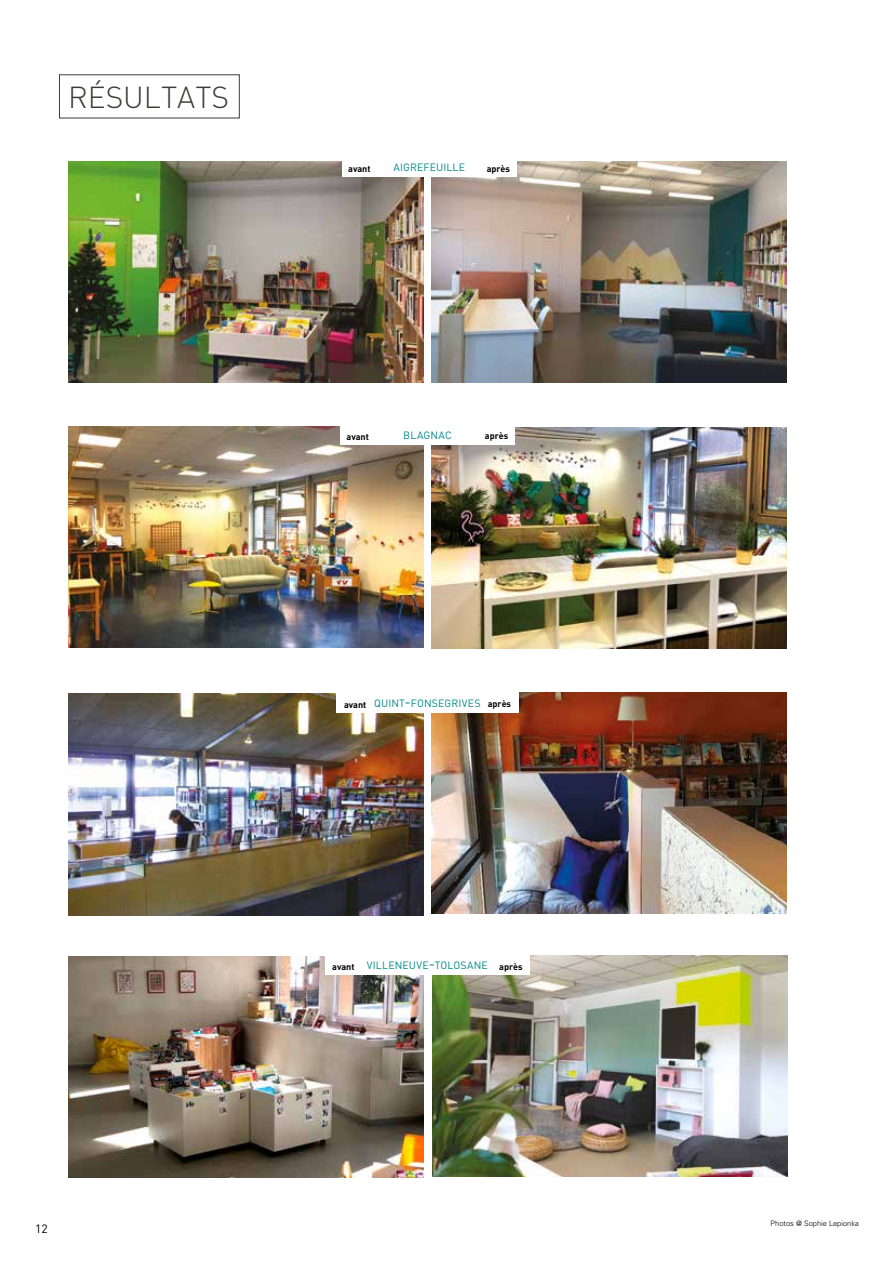
<style>
.page{position:relative;width:893px;height:1263px;background:#fff}
.page>*{position:absolute;margin:0;border:0;box-sizing:border-box;transform-origin:0 0}
.t1{font:300 30px "DIN";color:#3c3c39}
.t2{font:12px "DIN";color:#000}
.t3{font:10.5px "DIN";letter-spacing:.01em;color:#008789}
.t4{font:700 9px "DIN";color:#000}
.t5{font:300 7.5px "Univers";color:#000}
.s1{font-size:15px}
</style>
<div class="page">
<img style="left:432px;top:955px;width:355px;height:222px">
<img style="left:68px;top:162px;width:355px;height:221px">
<img style="left:68px;top:694px;width:355px;height:221px">
<img style="left:68px;top:426px;width:356px;height:221px">
<img style="left:68px;top:956px;width:355px;height:221px">
<img style="left:431px;top:161px;width:355px;height:221px">
<img style="left:432px;top:692px;width:355px;height:222px">
<img style="left:432px;top:427px;width:355px;height:221px">
<div style="left:342px;top:154px;width:175px;height:23px;background:#fff"></div>
<div style="left:340px;top:422px;width:175px;height:23px;background:#fff"></div>
<div style="left:336px;top:690px;width:183px;height:23px;background:#fff"></div>
<div style="left:325px;top:952px;width:204px;height:23px;background:#fff"></div>
<div style="left:59px;top:74px;width:181px;height:44px;border:1px solid #3c3c39"></div>
<h1 class="t1" style="left:68px;top:79px;width:163px">RÉSULTATS</h1>
<p class="t2" style="left:35px;top:1221px;width:14px">12</p>
<p class="t4" style="left:348px;top:163px;width:24px">avant</p>
<p class="t3" style="left:393px;top:161px;width:73px">AIGREFEUILLE</p>
<p class="t4" style="left:487px;top:163px;width:25px">après</p>
<p class="t4" style="left:347px;top:431px;width:24px">avant</p>
<p class="t3" style="left:403px;top:429px;width:50px">BLAGNAC</p>
<p class="t4" style="left:485px;top:430px;width:25px">après</p>
<p class="t4" style="left:344px;top:699px;width:24px">avant</p>
<p class="t3" style="left:374px;top:697px;width:108px">QUINT<span class="s1">-</span>FONSEGRIVES</p>
<p class="t4" style="left:488px;top:698px;width:25px">après</p>
<p class="t4" style="left:332px;top:961px;width:24px">avant</p>
<p class="t3" style="left:367px;top:959px;width:123px">VILLENEUVE<span class="s1">-</span>TOLOSANE</p>
<p class="t4" style="left:499px;top:960px;width:25px">après</p>
<p class="t5" style="left:771px;top:1218px;width:90px">Photos @ Sophie Lepionka</p>
</div>
